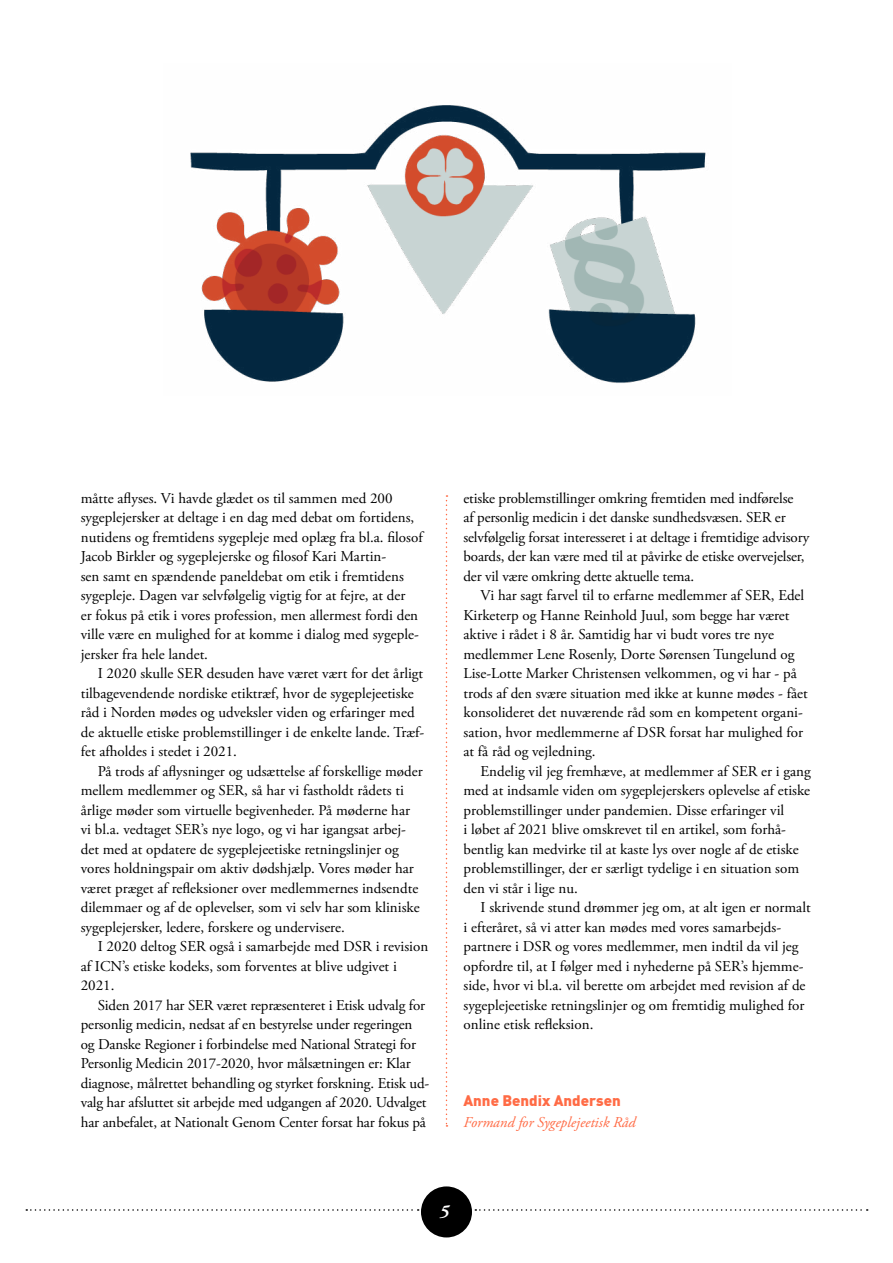
<style>
.page{position:relative;width:893px;height:1263px;background:#fff}
.page>*{position:absolute;margin:0;border:0;box-sizing:border-box;transform-origin:0 0}
.t1{font:italic 700 18px "Adobe Garamond Pro";color:#fff}
.t2{font:15px/19.5px "Adobe Garamond Pro";color:#000}
.t3{font:italic 15px "Adobe Garamond Pro";color:#ff6b45}
.t4{font:900 15px "DIN";color:#ff6b45}
</style>
<div class="page">
<div style="left:421px;top:1186px;width:51px;height:51px;background:#000;border-radius:50%"></div>
<svg style="left:26px;top:1209px;width:393px;height:2px"></svg>
<svg style="left:475px;top:1209px;width:393px;height:2px"></svg>
<svg style="left:446px;top:495px;width:1px;height:632px"></svg>
<img style="left:190px;top:105px;width:516px;height:278px">
<p class="t2" style="left:81px;top:489px;width:343px">måtte aflyses. Vi havde glædet os til sammen med 200 sygeplejersker at deltage i en dag med debat om fortidens, nutidens og fremtidens sygepleje med oplæg fra bl.a. filosof Jacob Birkler og sygeplejerske og filosof Kari Martin-<br>sen samt en spændende paneldebat om etik i fremtidens sygepleje. Dagen var selvfølgelig vigtig for at fejre, at der<br>er fokus på etik i vores profession, men allermest fordi den ville være en mulighed for at komme i dialog med sygeple&shy;jersker fra hele landet.</p>
<p class="t2" style="left:81px;top:664px;width:345px;text-indent:17px">I 2020 skulle SER desuden have været vært for det årligt tilbagevendende nordiske etiktræf, hvor de sygeplejeetiske råd i Norden mødes og udveksler viden og erfaringer med de aktuelle etiske problemstillinger i de enkelte lande. Træf&shy;fet afholdes i stedet i 2021.</p>
<p class="t2" style="left:81px;top:762px;width:344px;text-indent:17px">På trods af aflysninger og udsættelse af forskellige møder mellem medlemmer og SER, så har vi fastholdt rådets ti årlige møder som virtuelle begivenheder. På møderne har vi bl.a. vedtaget SER’s nye logo, og vi har igangsat arbej&shy;det med at opdatere de sygeplejeetiske retningslinjer og vores holdningspair om aktiv dødshjælp. Vores møder har været præget af refleksioner over medlemmernes indsendte dilemmaer og af de oplevelser, som vi selv har som kliniske sygeplejersker, ledere, forskere og undervisere.</p>
<p class="t2" style="left:81px;top:937px;width:349px;text-indent:17px">I 2020 deltog SER også i samarbejde med DSR i revision af ICN’s etiske kodeks, som forventes at blive udgivet i<br>2021.</p>
<p class="t2" style="left:81px;top:996px;width:350px;text-indent:17px">Siden 2017 har SER været repræsenteret i Etisk udvalg for personlig medicin, nedsat af en bestyrelse under regeringen og Danske Regioner i forbindelse med National Strategi for Personlig Medicin 2017-2020, hvor målsætningen er: Klar diagnose, målrettet behandling og styrket forskning. Etisk ud&shy;valg har afsluttet sit arbejde med udgangen af 2020. Udvalget har anbefalet, at Nationalt Genom Center forsat har fokus på</p>
<p class="t2" style="left:463px;top:489px;width:347px">etiske problemstillinger omkring fremtiden med indførelse<br>af personlig medicin i det danske sundhedsvæsen. SER er selvfølgelig forsat interesseret i at deltage i fremtidige advisory boards, der kan være med til at påvirke de etiske overvejelser, der vil være omkring dette aktuelle tema.</p>
<p class="t2" style="left:463px;top:586px;width:346px;text-indent:17px">Vi har sagt farvel til to erfarne medlemmer af SER, Edel Kirketerp og Hanne Reinhold Juul, som begge har været aktive i rådet i 8 år. Samtidig har vi budt vores tre nye medlemmer Lene Rosenly, Dorte Sørensen Tungelund og Lise-Lotte Marker Christensen velkommen, og vi har - på trods af den svære situation med ikke at kunne mødes - fået konsolideret det nuværende råd som en kompetent organi&shy;sation, hvor medlemmerne af DSR forsat har mulighed for at få råd og vejledning.</p>
<p class="t2" style="left:463px;top:762px;width:349px;text-indent:17px">Endelig vil jeg fremhæve, at medlemmer af SER er i gang med at indsamle viden om sygeplejerskers oplevelse af etiske problemstillinger under pandemien. Disse erfaringer vil<br>i løbet af 2021 blive omskrevet til en artikel, som forhå&shy;bentlig kan medvirke til at kaste lys over nogle af de etiske problemstillinger, der er særligt tydelige i en situation som den vi står i lige nu.</p>
<p class="t2" style="left:463px;top:898px;width:349px;text-indent:17px">I skrivende stund drømmer jeg om, at alt igen er normalt i efteråret, så vi atter kan mødes med vores samarbejds&shy;partnere i DSR og vores medlemmer, men indtil da vil jeg opfordre til, at I følger med i nyhederne på SER’s hjemme&shy;side, hvor vi bl.a. vil berette om arbejdet med revision af de sygeplejeetiske retningslinjer og om fremtidig mulighed for online etisk refleksion.</p>
<p class="t4" style="left:463px;top:1090px;width:159px">Anne Bendix Andersen</p>
<p class="t3" style="left:463px;top:1113px;width:174px">Formand for Sygeplejeetisk Råd</p>
<p class="t1" style="left:440px;top:1200px;width:11px">5</p>
</div>
